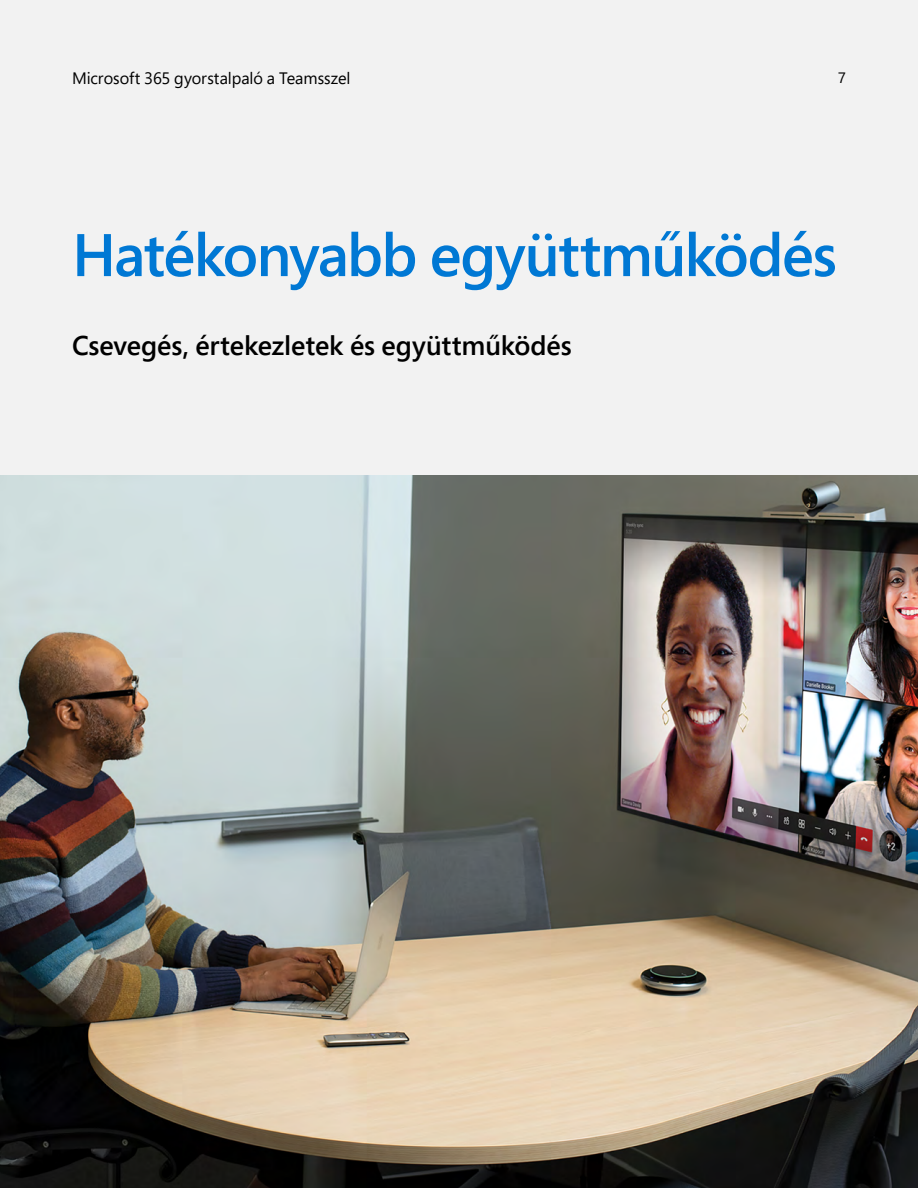
<style>
.page{position:relative;width:918px;height:1188px;background:#f2f2f2}
.page>*{position:absolute;margin:0;border:0;box-sizing:border-box;transform-origin:0 0}
.Cover_Title_40_50{font:600 60px "Segoe Pro";letter-spacing:-.03em;color:#0078d4}
.Subheadline_18_25{font:600 27px "Segoe Pro";letter-spacing:-.005em;color:#000}
.t1{font:16.5px "Segoe Pro";color:#000}
.t2{font:15px "Segoe Pro";color:#000}
</style>
<div class="page">
<img style="left:0;top:476px;width:918px;height:712px">
<p class="t1" style="left:72px;top:67px;width:280px">Microsoft 365 gyorstalpaló a Teamsszel</p>
<p class="t2" style="left:838px;top:68px;width:9px">7</p>
<p class="Cover_Title_40_50" style="left:72px;top:214px;width:766px">Hatékonyabb együttműködés</p>
<p class="Subheadline_18_25" style="left:72px;top:327px;width:501px">Csevegés, értekezletek és együttműködés</p>
</div>
